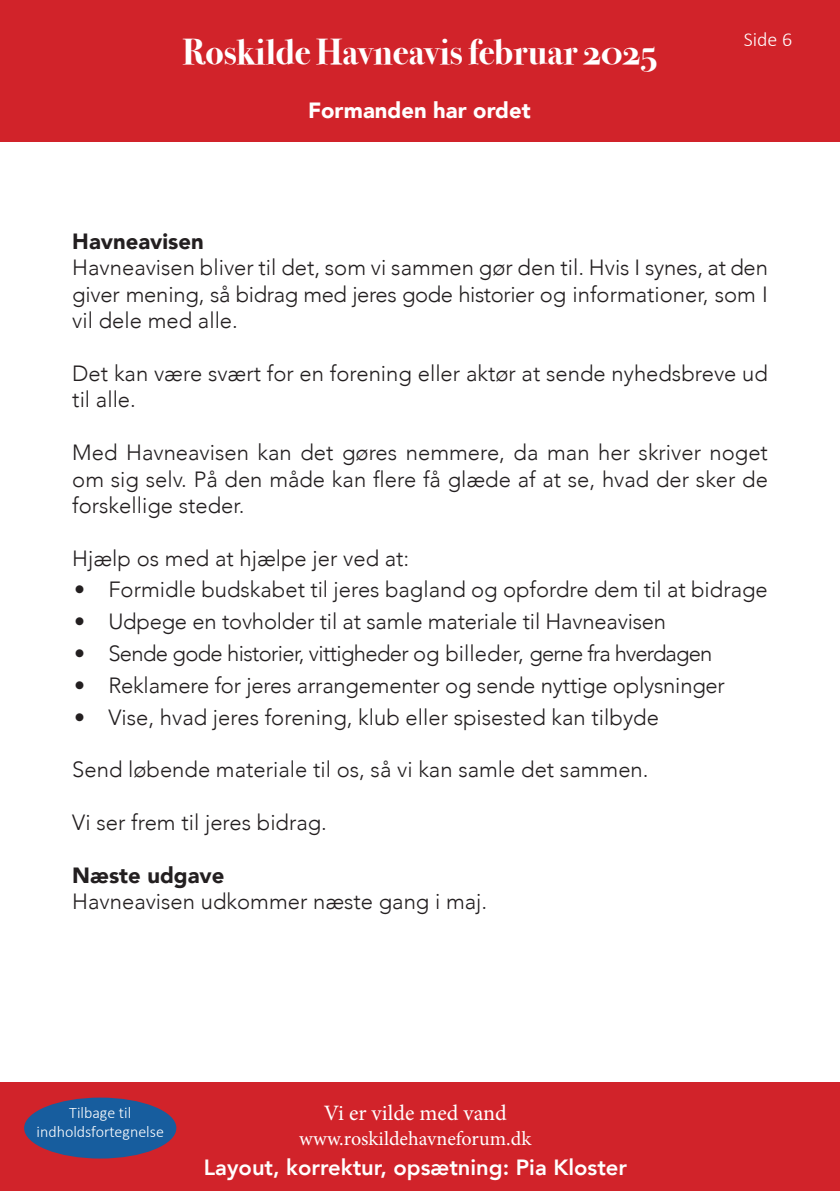
<style>
.page{position:relative;width:840px;height:1191px;background:#fff}
.page>*{position:absolute;margin:0;border:0;box-sizing:border-box;transform-origin:0 0}
.t1{font:700 36px "Bodoni Svty Two OSITCTT";color:#fff}
.t2{font:300 22px/26.4px "Avenir";color:#231f20;text-align:justify}
.t3{font:300 22px "Avenir";letter-spacing:-.03em;color:#231f20}
.t4{font:800 22px "Avenir";color:#fff}
.t5{font:900 22px "Avenir";color:#231f20}
.t6{font:900 22px "Avenir";color:#fff}
.t7{font:22px "Minion Pro";color:#fff}
.t8{font:20px "Minion Pro";color:#fff}
.t9{font:300 20px "Calibri";color:#fff}
.t10{font:300 16px/19.2px "Calibri";color:#fff;text-align:center}
</style>
<div class="page">
<div style="left:0;top:0;width:839px;height:142px;background:#d1232a"></div>
<div style="left:0;top:1082px;width:839px;height:109px;background:#d1232a"></div>
<div style="left:24px;top:1097px;width:152px;height:61px;background:#175d9e;border-radius:50%"></div>
<h1 class="t1" style="left:182px;top:31px;width:475px">Roskilde Havneavis februar 2025</h1>
<p class="t9" style="left:743px;top:27px;width:50px">Side 6</p>
<p class="t6" style="left:308px;top:91px;width:224px">Formanden har ordet</p>
<p class="t5" style="left:72px;top:222px;width:133px">Havneavisen</p>
<p class="t2" style="left:72px;top:254px;width:696px">Havneavisen bliver til det, som vi sammen gør den til. Hvis I synes, at den giver mening, så bidrag med jeres gode historier og informationer, som I vil dele med alle.</p>
<p class="t2" style="left:72px;top:360px;width:696px">Det kan være svært for en forening eller aktør at sende nyhedsbreve ud til alle.</p>
<p class="t2" style="left:72px;top:439px;width:696px">Med Havneavisen kan det gøres nemmere, da man her skriver noget om sig selv. På den måde kan flere få glæde af at se, hvad der sker de forskellige steder.</p>
<p class="t2" style="left:72px;top:545px;width:338px">Hjælp os med at hjælpe jer ved at:</p>
<p class="t2" style="left:74px;top:576px;width:694px">• Formidle budskabet til jeres bagland og opfordre dem til at bidrage</p>
<p class="t2" style="left:74px;top:608px;width:593px">• Udpege en tovholder til at samle materiale til Havneavisen</p>
<p class="t3" style="left:74px;top:640px;width:639px">• Sende gode historier, vittigheder og billeder, gerne fra hverdagen</p>
<p class="t2" style="left:74px;top:672px;width:651px">• Reklamere for jeres arrangementer og sende nyttige oplysninger</p>
<p class="t2" style="left:74px;top:704px;width:585px">• Vise, hvad jeres forening, klub eller spisested kan tilbyde</p>
<p class="t2" style="left:72px;top:756px;width:577px">Send løbende materiale til os, så vi kan samle det sammen.</p>
<p class="t2" style="left:72px;top:809px;width:256px">Vi ser frem til jeres bidrag.</p>
<p class="t5" style="left:72px;top:856px;width:153px">Næste udgave</p>
<p class="t2" style="left:72px;top:888px;width:416px">Havneavisen udkommer næste gang i maj.</p>
<p class="t10" style="left:36px;top:1102px;width:129px">Tilbage til indholdsfortegnelse</p>
<p class="t7" style="left:323px;top:1097px;width:184px">Vi er vilde med vand</p>
<p class="t8" style="left:299px;top:1125px;width:233px">www.roskildehavneforum.dk</p>
<p class="t4" style="left:204px;top:1150px;width:424px">Layout, korrektur, opsætning: Pia Kloster</p>
</div>
